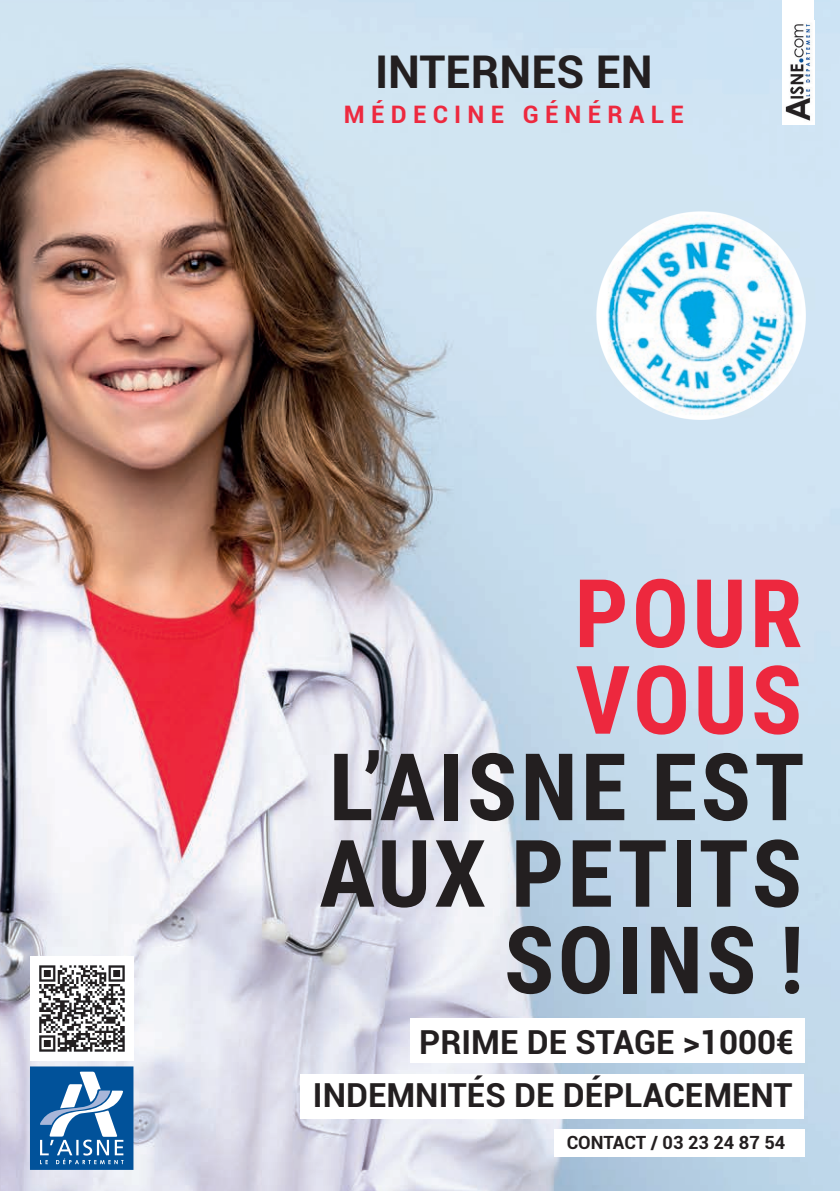
<style>
.page{position:relative;width:840px;height:1191px;background:#fff}
.page>*{position:absolute;margin:0;border:0;box-sizing:border-box;transform-origin:0 0}
.t1{font:700 94.8px/86.6px "Roboto Condensed";letter-spacing:.035em;color:#ed283e}
.t2{font:700 93.2px/86.4px "Roboto Condensed";letter-spacing:.035em;color:#231f20;text-align:right}
.t3{font:700 45.2px "Roboto";color:#231f20}
.t4{font:700 33.2px/53.6px "Roboto";color:#231f20;text-align:right}
.t5{font:700 24px "Roboto";letter-spacing:.26em;color:#ed293f}
.t6{font:700 18.2px "Roboto";color:#231f20}
</style>
<div class="page">
<img style="left:0;top:0;width:839px;height:1191px">
<div style="left:781px;top:0;width:32px;height:74px;background:#fff"></div>
<img style="left:781px;top:21px;width:32px;height:103px">
<div style="left:554px;top:1128px;width:250px;height:28px;background:#fff"></div>
<div style="left:410px;top:1018px;width:394px;height:45px;background:#fff"></div>
<div style="left:300px;top:1073px;width:504px;height:45px;background:#fff"></div>
<img style="left:562px;top:200px;width:268px;height:232px">
<svg style="left:30px;top:1066px;width:103px;height:103px"></svg>
<img style="left:30px;top:957px;width:103px;height:103px">
<h3 class="t3" style="left:375px;top:40px;width:279px">INTERNES EN</h3>
<p class="t5" style="left:344px;top:97px;width:341px">MÉDECINE GÉNÉRALE</p>
<h1 class="t1" style="left:574px;top:566px;width:229px">POUR<br>VOUS</h1>
<h2 class="t2" style="left:319px;top:740px;width:487px">L’AISNE EST<br>AUX PETITS<br>SOINS !</h2>
<p class="t4" style="left:313px;top:1013px;width:482px">PRIME DE STAGE &gt;1000€<br>INDEMNITÉS DE DÉPLACEMENT</p>
<p class="t6" style="left:566px;top:1130px;width:220px">CONTACT / 03 23 24 87 54</p>
</div>
